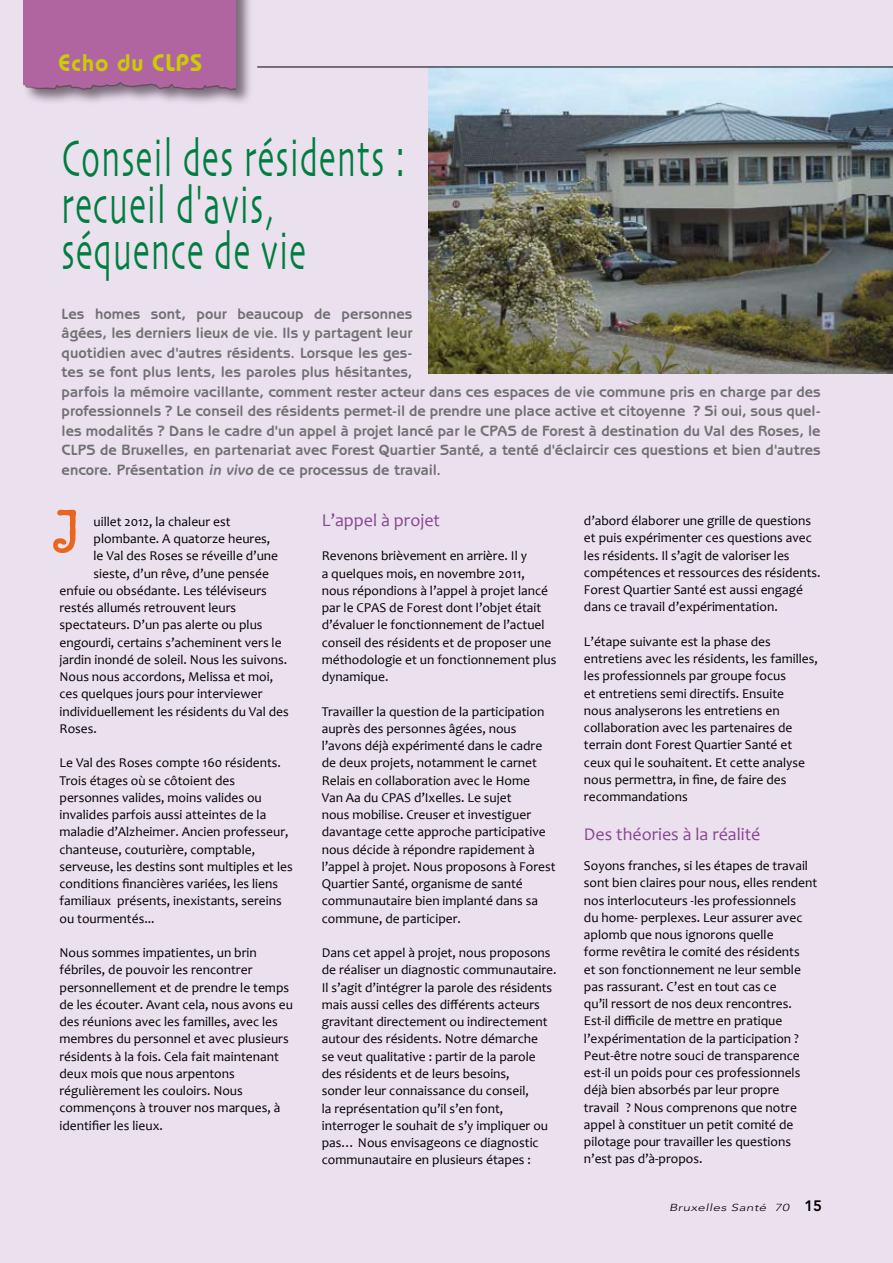
<style>
.page{position:relative;width:893px;height:1263px;background:#ebe1ee}
.page>*{position:absolute;margin:0;border:0;box-sizing:border-box;transform-origin:0 0}
.t1{font:300 60px "Berliner Grotesk";color:#ea661e}
.t2{font:54px/46.5px "Skia";letter-spacing:.04em;color:#007d40;scale:.6 1}
.t3{font:600 24px "Bauhaus";letter-spacing:.045em;color:#cccd00}
.t4{font:18px "Candara";color:#894691}
.t5{font:700 15px/19.5px "Benguiat Gothic";letter-spacing:.005em;color:#707173}
.t6{font:13.5px/17.2px "Candara";color:#000}
.t7{font:italic 300 10.2px "Avenir";letter-spacing:.03em;color:#000;scale:1.33 1}
.s1{font-style:italic}
.s2{font-weight:800;font-style:normal;font-size:15px}
</style>
<div class="page">
<div style="left:22px;top:0;width:230px;height:105px;background:#564556;opacity:.75"></div>
<img style="left:23px;top:0;width:212px;height:94px">
<img style="left:429px;top:68px;width:464px;height:306px">
<hr style="left:257px;top:67px;width:636px;height:1px;background:#000">
<h3 class="t3" style="left:58px;top:49px;width:145px">Echo du CLPS</h3>
<h2 class="t2" style="left:62px;top:139px;width:574px">Conseil des résidents : recueil d'avis, séquence de vie</h2>
<p class="t5" style="left:62px;top:304px;width:760px">Les homes sont, pour beaucoup de personnes<br>âgées, les derniers lieux de vie. Ils y partagent leur<br>quotidien avec d'autres résidents. Lorsque les ges-<br>tes se font plus lents, les paroles plus hésitantes,<br>parfois la mémoire vacillante, comment rester acteur dans ces espaces de vie commune pris en charge par des professionnels ? Le conseil des résidents permet-il de prendre une place active et citoyenne ? Si oui, sous quel&shy;les modalités ? Dans le cadre d'un appel à projet lancé par le CPAS de Forest à destination du Val des Roses, le CLPS de Bruxelles, en partenariat avec Forest Quartier Santé, a tenté d'éclaircir ces questions et bien d'autres encore. Présentation <span class="s1">in vivo</span> de ce processus de travail.</p>
<h1 class="t1" style="left:53px;top:498px;width:28px">J</h1>
<h3 class="t4" style="left:322px;top:509px;width:120px">L’appel à projet</h3>
<p class="t6" style="left:322px;top:547px;width:236px">Revenons brièvement en arrière. Il y<br>a quelques mois, en novembre 2011,<br>nous répondions à l’appel à projet lancé par le CPAS de Forest dont l’objet était d’évaluer le fonctionnement de l’actuel conseil des résidents et de proposer une méthodologie et un fonctionnement plus dynamique.</p>
<p class="t6" style="left:322px;top:703px;width:235px">Travailler la question de la participation auprès des personnes âgées, nous l’avons déjà expérimenté dans le cadre de deux projets, notamment le carnet Relais en collaboration avec le Home<br>Van Aa du CPAS d’Ixelles. Le sujet<br>nous mobilise. Creuser et investiguer davantage cette approche participative nous décide à répondre rapidement à l’appel à projet. Nous proposons à Forest Quartier Santé, organisme de santé communautaire bien implanté dans sa commune, de participer.</p>
<p class="t6" style="left:322px;top:944px;width:236px">Dans cet appel à projet, nous proposons de réaliser un diagnostic communautaire.<br>Il s’agit d’intégrer la parole des résidents mais aussi celles des différents acteurs gravitant directement ou indirectement autour des résidents. Notre démarche<br>se veut qualitative : partir de la parole des résidents et de leurs besoins,<br>sonder leur connaissance du conseil,<br>la représentation qu’il s’en font, interroger le souhait de s’y impliquer ou pas… Nous envisageons ce diagnostic communautaire en plusieurs étapes :</p>
<p class="t6" style="left:584px;top:512px;width:238px">d’abord élaborer une grille de questions et puis expérimenter ces questions avec les résidents. Il s’agit de valoriser les compétences et ressources des résidents.<br>Forest Quartier Santé est aussi engagé dans ce travail d’expérimentation.</p>
<p class="t6" style="left:584px;top:633px;width:235px">L’étape suivante est la phase des entretiens avec les résidents, les familles, les professionnels par groupe focus<br>et entretiens semi directifs. Ensuite<br>nous analyserons les entretiens en collaboration avec les partenaires de terrain dont Forest Quartier Santé et ceux qui le souhaitent. Et cette analyse nous permettra, in fine, de faire des recommandations</p>
<h3 class="t4" style="left:584px;top:823px;width:178px">Des théories à la réalité</h3>
<p class="t6" style="left:584px;top:857px;width:235px">Soyons franches, si les étapes de travail sont bien claires pour nous, elles rendent nos interlocuteurs -les professionnels<br>du home- perplexes. Leur assurer avec aplomb que nous ignorons quelle<br>forme revêtira le comité des résidents<br>et son fonctionnement ne leur semble pas rassurant. C’est en tout cas ce<br>qu’il ressort de nos deux rencontres.<br>Est-il difficile de mettre en pratique l’expérimentation de la participation ?<br>Peut-être notre souci de transparence est-il un poids pour ces professionnels déjà bien absorbés par leur propre travail ? Nous comprenons que notre appel à constituer un petit comité de pilotage pour travailler les questions n’est pas d’à-propos.</p>
<p class="t6" style="left:94px;top:513px;width:139px">uillet 2012, la chaleur est</p>
<p class="t6" style="left:94px;top:530px;width:178px">plombante. A quatorze heures,</p>
<p class="t6" style="left:94px;top:547px;width:186px">le Val des Roses se réveille d’une</p>
<p class="t6" style="left:94px;top:564px;width:177px">sieste, d’un rêve, d’une pensée</p>
<p class="t6" style="left:60px;top:582px;width:209px">enfuie ou obsédante. Les téléviseurs</p>
<p class="t6" style="left:60px;top:599px;width:178px">restés allumés retrouvent leurs</p>
<p class="t6" style="left:60px;top:616px;width:205px">spectateurs. D’un pas alerte ou plus</p>
<p class="t6" style="left:60px;top:633px;width:224px">engourdi, certains s’acheminent vers le</p>
<p class="t6" style="left:60px;top:651px;width:229px">jardin inondé de soleil. Nous les suivons.</p>
<p class="t6" style="left:60px;top:668px;width:215px">Nous nous accordons, Melissa et moi,</p>
<p class="t6" style="left:60px;top:685px;width:204px">ces quelques jours pour interviewer</p>
<p class="t6" style="left:60px;top:702px;width:231px">individuellement les résidents du Val des</p>
<p class="t6" style="left:60px;top:720px;width:39px">Roses.</p>
<p class="t6" style="left:60px;top:754px;width:235px">Le Val des Roses compte 160 résidents.<br>Trois étages où se côtoient des personnes valides, moins valides ou invalides parfois aussi atteintes de la maladie d’Alzheimer. Ancien professeur, chanteuse, couturière, comptable, serveuse, les destins sont multiples et les conditions financières variées, les liens familiaux présents, inexistants, sereins ou tourmentés...</p>
<p class="t6" style="left:60px;top:944px;width:235px">Nous sommes impatientes, un brin fébriles, de pouvoir les rencontrer personnellement et de prendre le temps de les écouter. Avant cela, nous avons eu des réunions avec les familles, avec les membres du personnel et avec plusieurs résidents à la fois. Cela fait maintenant deux mois que nous arpentons régulièrement les couloirs. Nous commençons à trouver nos marques, à identifier les lieux.</p>
<p class="t7" style="left:669px;top:1201px;width:117px">Bruxelles Santé 70 <span class="s2">15</span></p>
</div>
